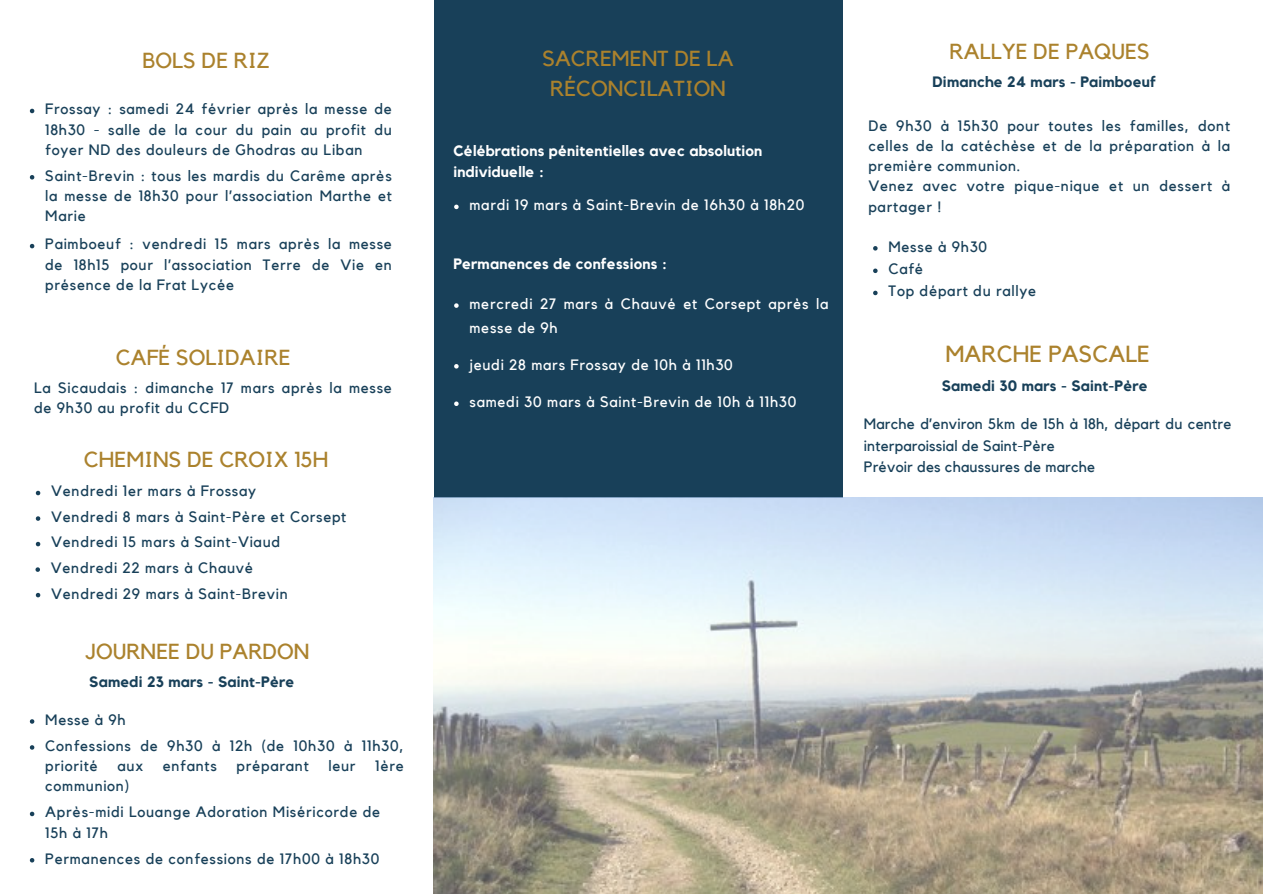
<style>
.page{position:relative;width:1263px;height:894px;background:#fff}
.page>*{position:absolute;margin:0;border:0;box-sizing:border-box;transform-origin:0 0}
.t1{font:23.25px "Kollektif";color:#ab822d}
.t2{font:21.75px/29.2px "Kollektif";color:#ab822d;text-align:center}
.t3{font:15px/20.2px "Kollektif";letter-spacing:.05em;color:#184059}
.t4{font:15px/23.7px "Kollektif";letter-spacing:.05em;color:#fff}
.t5{font:15px/21.3px "Kollektif";letter-spacing:.015em;color:#184059}
.t6{font:700 15px/21.3px "Kollektif";letter-spacing:.015em;color:#fff}
.t7{font:700 15px "Kollektif";letter-spacing:.015em;color:#184059}
</style>
<div class="page">
<div style="left:434px;top:0;width:408px;height:497px;background:#184059"></div>
<img style="left:434px;top:497px;width:829px;height:396px">
<svg style="left:30px;top:109px;width:4px;height:4px"></svg>
<svg style="left:30px;top:175px;width:4px;height:4px"></svg>
<svg style="left:30px;top:244px;width:4px;height:4px"></svg>
<svg style="left:36px;top:490px;width:4px;height:5px"></svg>
<svg style="left:36px;top:516px;width:4px;height:4px"></svg>
<svg style="left:36px;top:541px;width:4px;height:5px"></svg>
<svg style="left:36px;top:567px;width:4px;height:4px"></svg>
<svg style="left:454px;top:204px;width:5px;height:5px"></svg>
<svg style="left:454px;top:303px;width:5px;height:5px"></svg>
<svg style="left:873px;top:246px;width:5px;height:4px"></svg>
<svg style="left:873px;top:268px;width:5px;height:5px"></svg>
<svg style="left:873px;top:290px;width:5px;height:5px"></svg>
<svg style="left:454px;top:401px;width:5px;height:5px"></svg>
<svg style="left:454px;top:364px;width:5px;height:4px"></svg>
<svg style="left:30px;top:719px;width:4px;height:4px"></svg>
<svg style="left:30px;top:745px;width:4px;height:4px"></svg>
<svg style="left:30px;top:858px;width:4px;height:4px"></svg>
<svg style="left:30px;top:811px;width:4px;height:5px"></svg>
<svg style="left:36px;top:592px;width:4px;height:5px"></svg>
<p class="t2" style="left:142px;top:46px;width:129px">BOLS DE RIZ</p>
<h1 class="t3" style="left:45px;top:100px;width:348px;text-align:justify">Frossay : samedi 24 février après la messe de 18h30 - salle de la cour du pain au profit du foyer ND des douleurs de Ghodras au Liban</h1>
<p class="t3" style="left:45px;top:166px;width:348px;text-align:justify">Saint-Brevin : tous les mardis du Carême après la messe de 18h30 pour l’association Marthe et Marie</p>
<p class="t3" style="left:45px;top:235px;width:348px;text-align:justify">Paimboeuf : vendredi 15 mars après la messe de 18h15 pour l’association Terre de Vie en présence de la Frat Lycée</p>
<p class="t2" style="left:116px;top:343px;width:176px">CAFÉ SOLIDAIRE</p>
<p class="t3" style="left:34px;top:378px;width:359px">La Sicaudais : dimanche 17 mars après la messe de 9h30 au profit du CCFD</p>
<p class="t2" style="left:84px;top:445px;width:246px">CHEMINS DE CROIX 15H</p>
<p class="t3" style="left:51px;top:481px;width:206px">Vendredi 1er mars à Frossay</p>
<p class="t3" style="left:51px;top:507px;width:297px">Vendredi 8 mars à Saint-Père et Corsept</p>
<p class="t3" style="left:51px;top:532px;width:230px">Vendredi 15 mars à Saint-Viaud</p>
<h1 class="t3" style="left:51px;top:558px;width:204px">Vendredi 22 mars à Chauvé</h1>
<p class="t3" style="left:51px;top:583px;width:238px">Vendredi 29 mars à Saint-Brevin</p>
<h1 class="t2" style="left:86px;top:637px;width:226px">JOURNEE DU PARDON</h1>
<h3 class="t7" style="left:89px;top:674px;width:207px">Samedi 23 mars - Saint-Père</h3>
<h2 class="t3" style="left:45px;top:709px;width:82px">Messe à 9h</h2>
<h1 class="t3" style="left:45px;top:735px;width:360px">Confessions de 9h30 à 12h (de 10h30 à 11h30, priorité</h1>
<h1 class="t3" style="left:118px;top:756px;width:27px">aux</h1>
<h1 class="t3" style="left:163px;top:756px;width:56px">enfants</h1>
<h1 class="t3" style="left:237px;top:756px;width:74px">préparant</h1>
<h1 class="t3" style="left:328px;top:756px;width:29px">leur</h1>
<h1 class="t3" style="left:375px;top:756px;width:30px">1ère</h1>
<h1 class="t3" style="left:45px;top:776px;width:86px">communion)</h1>
<p class="t3" style="left:45px;top:802px;width:336px">Après-midi Louange Adoration Miséricorde de<br>15h à 17h</p>
<h3 class="t3" style="left:45px;top:848px;width:336px">Permanences de confessions de 17h00 à 18h30</h3>
<p class="t2" style="left:542px;top:45px;width:193px">SACREMENT DE LA<br>RÉCONCILATION</p>
<h1 class="t6" style="left:453px;top:140px;width:310px">Célébrations pénitentielles avec absolution individuelle :</h1>
<p class="t4" style="left:469px;top:194px;width:336px">mardi 19 mars à Saint-Brevin de 16h30 à 18h20</p>
<h3 class="t6" style="left:453px;top:254px;width:215px">Permanences de confessions :</h3>
<p class="t4" style="left:469px;top:292px;width:360px">mercredi 27 mars à Chauvé et Corsept après la messe de 9h</p>
<p class="t4" style="left:469px;top:353px;width:265px">jeudi 28 mars Frossay de 10h à 11h30</p>
<p class="t4" style="left:469px;top:390px;width:328px">samedi 30 mars à Saint-Brevin de 10h à 11h30</p>
<h3 class="t2" style="left:949px;top:37px;width:202px">RALLYE DE PAQUES</h3>
<p class="t7" style="left:932px;top:75px;width:225px">Dimanche 24 mars - Paimboeuf</p>
<h1 class="t3" style="left:868px;top:116px;width:363px;text-align:justify">De 9h30 à 15h30 pour toutes les familles, dont celles de la catéchèse et de la préparation à la première communion.</h1>
<h3 class="t3" style="left:868px;top:176px;width:363px">Venez avec votre pique-nique et un dessert à partager !</h3>
<p class="t3" style="left:888px;top:237px;width:100px">Messe à 9h30</p>
<p class="t3" style="left:888px;top:259px;width:36px">Café</p>
<p class="t3" style="left:888px;top:281px;width:149px">Top départ du rallye</p>
<h1 class="t1" style="left:945px;top:343px;width:206px">MARCHE PASCALE</h1>
<p class="t7" style="left:942px;top:379px;width:208px">Samedi 30 mars - Saint-Père</p>
<p class="t5" style="left:864px;top:414px;width:369px">Marche d’environ 5km de 15h à 18h, départ du centre interparoissial de Saint-Père</p>
<p class="t5" style="left:864px;top:456px;width:233px">Prévoir des chaussures de marche</p>
</div>
